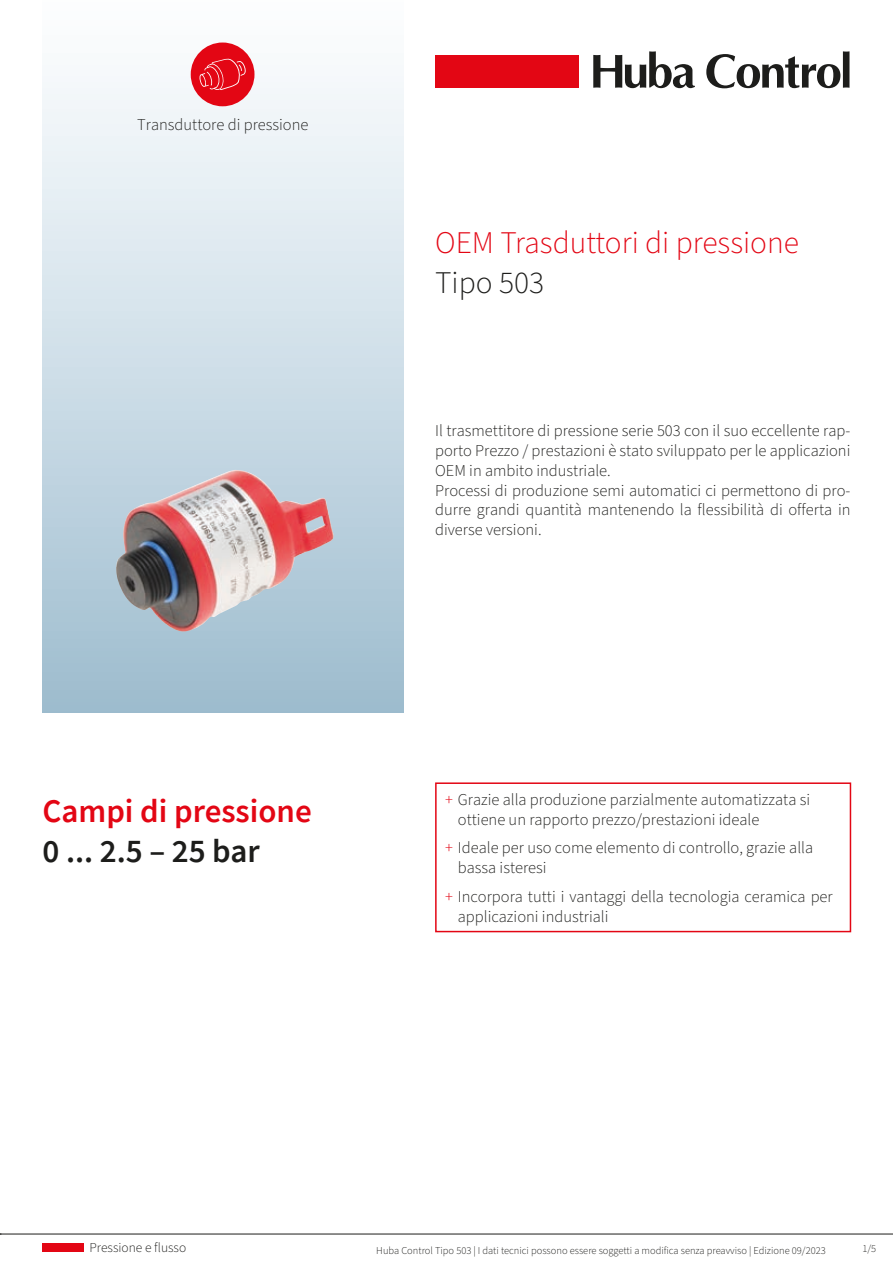
<style>
.page{position:relative;width:893px;height:1263px;background:#fff}
.page>*{position:absolute;margin:0;border:0;box-sizing:border-box;transform-origin:0 0}
.t1{font:600 33px "Source Sans Pro";color:#e30614}
.t2{font:600 33px "Source Sans Pro";color:#1d1d1b}
.t3{font:300 31.5px "Source Sans Pro";color:#e30614}
.t4{font:300 31.5px "Source Sans Pro";color:#1d1d1b}
.t5{font:300 16.5px/19.8px "Source Sans Pro";color:#1d1d1b}
.t6{font:300 13.5px "Source Sans Pro";color:#1d1d1b}
.t7{font:300 10.5px "Source Sans Pro";color:#1d1d1b}
.s1{color:#e30614}
</style>
<div class="page">
<hr style="left:0;top:1234px;width:893px;height:1px;background:#1d1d1b">
<div style="left:43px;top:1243px;width:41px;height:9px;background:#e30614"></div>
<svg style="left:435px;top:782px;width:417px;height:151px"></svg>
<div style="left:43px;top:0;width:360px;height:713px;background:linear-gradient(to bottom,#fff,#9ebdcf)"></div>
<img style="left:115px;top:470px;width:219px;height:163px">
<div style="left:191px;top:43px;width:63px;height:63px;background:#e30614;border-radius:50%"></div>
<svg style="left:199px;top:58px;width:47px;height:32px"></svg>
<div style="left:435px;top:55px;width:144px;height:33px;background:#e30614"></div>
<svg style="left:593px;top:51px;width:102px;height:37px"></svg>
<svg style="left:706px;top:51px;width:143px;height:37px"></svg>
<p class="t5" style="left:137px;top:116px;width:173px">Transduttore di pressione</p>
<h1 class="t1" style="left:43px;top:789px;width:271px">Campi di pressione</h1>
<h1 class="t2" style="left:43px;top:829px;width:219px">0 ... 2.5 – 25 bar</h1>
<h2 class="t3" style="left:435px;top:221px;width:365px">OEM Trasduttori di pressione</h2>
<h2 class="t4" style="left:435px;top:262px;width:110px">Tipo 503</h2>
<p class="t5" style="left:435px;top:421px;width:417px">Il trasmettitore di pressione serie 503 con il suo eccellente rap&shy;porto Prezzo / prestazioni è stato sviluppato per le applicazioni OEM in ambito industriale.<br>Processi di produzione semi automatici ci permettono di pro&shy;durre grandi quantità mantenendo la flessibilità di offerta in diverse versioni.</p>
<p class="t5" style="left:458px;top:790px;width:354px;text-indent:-13px"><span class="s1">+</span> Grazie alla produzione parzialmente automatizzata si ottiene un rapporto prezzo/prestazioni ideale</p>
<p class="t5" style="left:458px;top:838px;width:357px;text-indent:-13px"><span class="s1">+</span> Ideale per uso come elemento di controllo, grazie alla bassa isteresi</p>
<p class="t5" style="left:458px;top:887px;width:376px;text-indent:-13px"><span class="s1">+</span> Incorpora tutti i vantaggi della tecnologia ceramica per applicazioni industriali</p>
<p class="t6" style="left:90px;top:1239px;width:98px">Pressione e flusso</p>
<p class="t7" style="left:376px;top:1243px;width:451px">Huba Control Tipo 503 | I dati tecnici possono essere soggetti a modifica senza preavviso | Edizione 09/2023</p>
<p class="t7" style="left:862px;top:1242px;width:15px">1/5</p>
</div>
